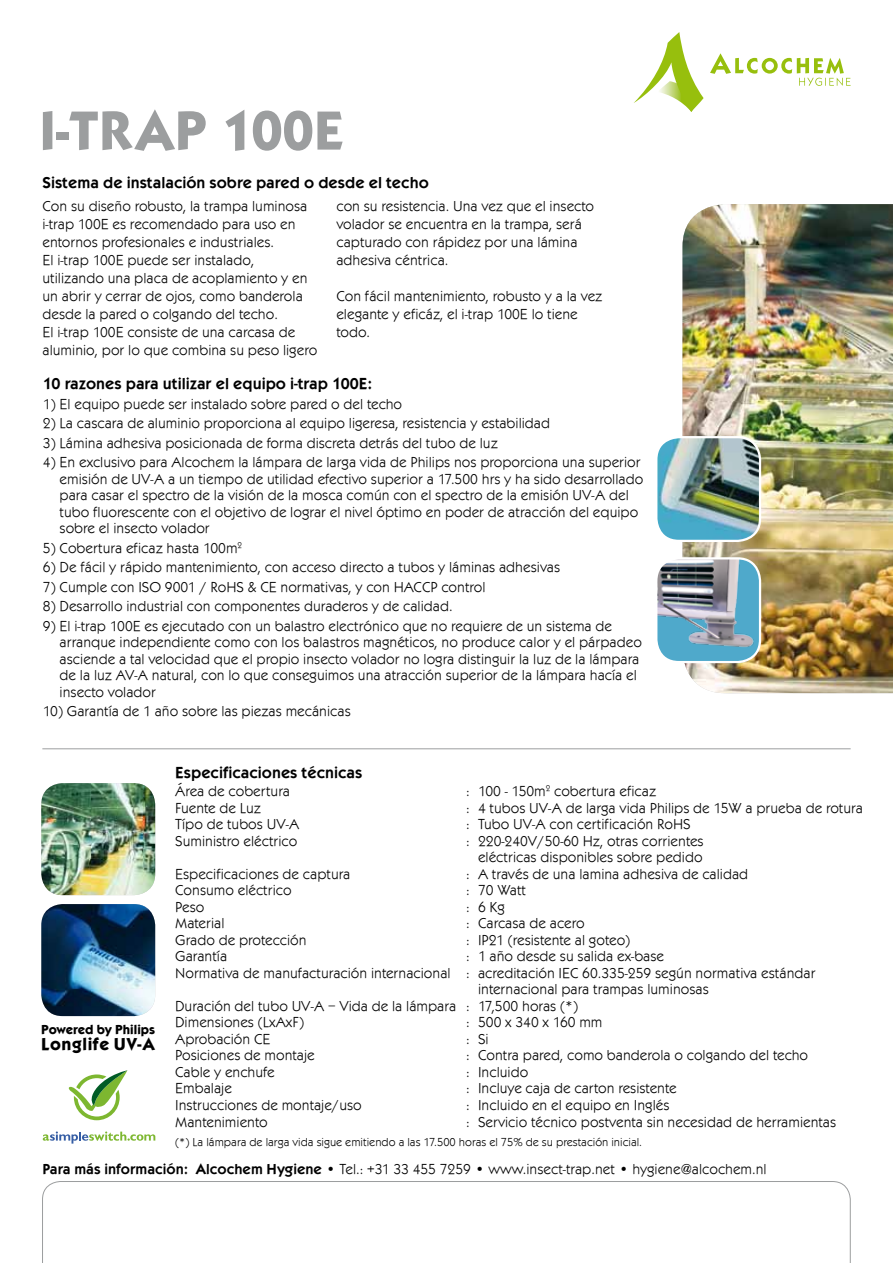
<style>
.page{position:relative;width:893px;height:1263px;background:#fff}
.page>*{position:absolute;margin:0;border:0;box-sizing:border-box;transform-origin:0 0}
.t1{font:57px "Kabel Md ITCTT Bold";color:#9c9e9f}
.t2{font:18px "Kabel Md ITCTT Bold";letter-spacing:.03em;color:#000}
.t3{font:16.5px "Kabel ITCTT Demi";color:#000}
.t4{font:15px/16.5px "Kabel ITCTT Book";color:#000}
.t5{font:13.5px "Kabel Md ITCTT Bold";color:#000}
.t6{font:12px "Kabel ITCTT Book";color:#000}
.s1{font-family:"Kabel ITCTT Demi"}
</style>
<div class="page">
<img style="left:682px;top:204px;width:211px;height:489px">
<img style="left:658px;top:437px;width:102px;height:104px">
<div style="left:655px;top:436px;width:106px;height:106px;border:2px solid #fff;border-radius:23px"></div>
<img style="left:658px;top:558px;width:102px;height:104px">
<div style="left:655px;top:557px;width:106px;height:106px;border:2px solid #fff;border-radius:23px"></div>
<svg style="left:42px;top:1181px;width:809px;height:82px"></svg>
<hr style="left:42px;top:748px;width:809px;height:1px;background:#9c9e9f">
<img style="left:41px;top:783px;width:114px;height:112px">
<img style="left:41px;top:904px;width:114px;height:112px">
<svg style="left:43px;top:1131px;width:112px;height:12px"></svg>
<svg style="left:68px;top:1070px;width:59px;height:50px"></svg>
<svg style="left:634px;top:32px;width:70px;height:80px"></svg>
<svg style="left:710px;top:53px;width:141px;height:33px"></svg>
<h1 class="t1" style="left:39px;top:95px;width:306px">I-trap 100E</h1>
<p class="t3" style="left:43px;top:173px;width:388px">Sistema de instalación sobre pared o desde el techo</p>
<p class="t4" style="left:43px;top:197px;width:276px;line-height:18px">Con su diseño robusto, la trampa luminosa i-trap 100E es recomendado para uso en entornos profesionales e industriales.<br>El i-trap 100E puede ser instalado, utilizando una placa de acoplamiento y en un abrir y cerrar de ojos, como banderola desde la pared o colgando del techo.<br>El i-trap 100E consiste de una carcasa de aluminio, por lo que combina su peso ligero</p>
<p class="t4" style="left:336px;top:197px;width:259px;line-height:18px">con su resistencia. Una vez que el insecto volador se encuentra en la trampa, será capturado con rápidez por una lámina adhesiva céntrica.</p>
<p class="t4" style="left:336px;top:287px;width:267px;line-height:18px">Con fácil mantenimiento, robusto y a la vez elegante y eficáz, el i-trap 100E lo tiene todo.</p>
<p class="t3" style="left:43px;top:374px;width:331px">10 razones para utilizar el equipo i-trap 100E:</p>
<p class="t4" style="left:43px;top:396px;width:361px">1) El equipo puede ser instalado sobre pared o del techo</p>
<p class="t4" style="left:43px;top:415px;width:509px">2) La cascara de aluminio proporciona al equipo ligeresa, resistencia y estabilidad</p>
<p class="t4" style="left:43px;top:435px;width:456px">3) Lámina adhesiva posicionada de forma discreta detrás del tubo de luz</p>
<p class="t4" style="left:60px;top:454px;width:585px;text-indent:-17px">4) En exclusivo para Alcochem la lámpara de larga vida de Philips nos proporciona una superior emisión de UV-A a un tiempo de utilidad efectivo superior a 17.500 hrs y ha sido desarrollado para casar el spectro de la visión de la mosca común con el spectro de la emisión UV-A del tubo fluorescente con el objetivo de lograr el nivel óptimo en poder de atracción del equipo sobre el insecto volador</p>
<p class="t4" style="left:43px;top:540px;width:201px">5) Cobertura eficaz hasta 100m<sup>2</sup></p>
<p class="t4" style="left:43px;top:559px;width:519px">6) De fácil y rápido mantenimiento, con acceso directo a tubos y láminas adhesivas</p>
<p class="t4" style="left:43px;top:579px;width:444px">7) Cumple con ISO 9001 / RoHS &amp; CE normativas, y con HACCP control</p>
<p class="t4" style="left:43px;top:598px;width:411px">8) Desarrollo industrial con componentes duraderos y de calidad.</p>
<p class="t4" style="left:60px;top:618px;width:584px;text-indent:-17px">9) El i-trap 100E es ejecutado con un balastro electrónico que no requiere de un sistema de arranque independiente como con los balastros magnéticos, no produce calor y el párpadeo asciende a tal velocidad que el propio insecto volador no logra distinguir la luz de la lámpara de la luz AV-A natural, con lo que conseguimos una atracción superior de la lámpara hacía el insecto volador</p>
<p class="t4" style="left:43px;top:703px;width:309px">10) Garantía de 1 año sobre las piezas mecánicas</p>
<p class="t5" style="left:41px;top:1021px;width:115px">Powered by Philips</p>
<p class="t2" style="left:41px;top:1033px;width:115px">Longlife UV-A</p>
<p class="t3" style="left:175px;top:763px;width:189px">Especificaciones técnicas</p>
<p class="t4" style="left:175px;top:783px;width:126px">Área de cobertura<br>Fuente de Luz<br>Típo de tubos UV-A<br>Suministro eléctrico</p>
<p class="t4" style="left:175px;top:866px;width:277px">Especificaciones de captura<br>Consumo eléctrico<br>Peso<br>Material<br>Grado de protección<br>Garantía<br>Normativa de manufacturación internacional</p>
<p class="t4" style="left:175px;top:998px;width:283px">Duración del tubo UV-A – Vida de la lámpara<br>Dimensiones (LxAxF)<br>Aprobación CE<br>Posiciones de montaje<br>Cable y enchufe<br>Embalaje<br>Instrucciones de montaje/uso<br>Mantenimiento</p>
<p class="t4" style="left:478px;top:783px;width:386px">100 - 150m<sup>2</sup> cobertura eficaz<br>4 tubos UV-A de larga vida Philips de 15W a prueba de rotura<br>Tubo UV-A con certificación RoHS<br>220-240V/50-60 Hz, otras corrientes<br>eléctricas disponibles sobre pedido<br>A través de una lamina adhesiva de calidad<br>70 Watt<br>6 Kg<br>Carcasa de acero<br>IP21 (resistente al goteo)<br>1 año desde su salida ex-base<br>acreditación IEC 60.335-259 según normativa estándar internacional para trampas luminosas<br>17,500 horas (*)<br>500 x 340 x 160 mm<br>Si<br>Contra pared, como banderola o colgando del techo<br>Incluido<br>Incluye caja de carton resistente<br>Incluido en el equipo en Inglés<br>Servicio técnico postventa sin necesidad de herramientas</p>
<p class="t6" style="left:175px;top:1135px;width:468px">(*) La lámpara de larga vida sigue emitiendo a las 17.500 horas el 75% de su prestación inicial.</p>
<p class="t4" style="left:466px;top:783px;width:5px;text-align:justify">: : : :</p>
<p class="t4" style="left:466px;top:866px;width:5px;text-align:justify">: : : : : : :</p>
<p class="t4" style="left:466px;top:998px;width:5px;text-align:justify">: : : : : : : :</p>
<p class="t4" style="left:43px;top:1160px;width:726px"><span class="s1">Para más información: Alcochem Hygiene</span> • Tel.: +31 33 455 7259 • www.insect-trap.net • hygiene@alcochem.nl</p>
</div>
